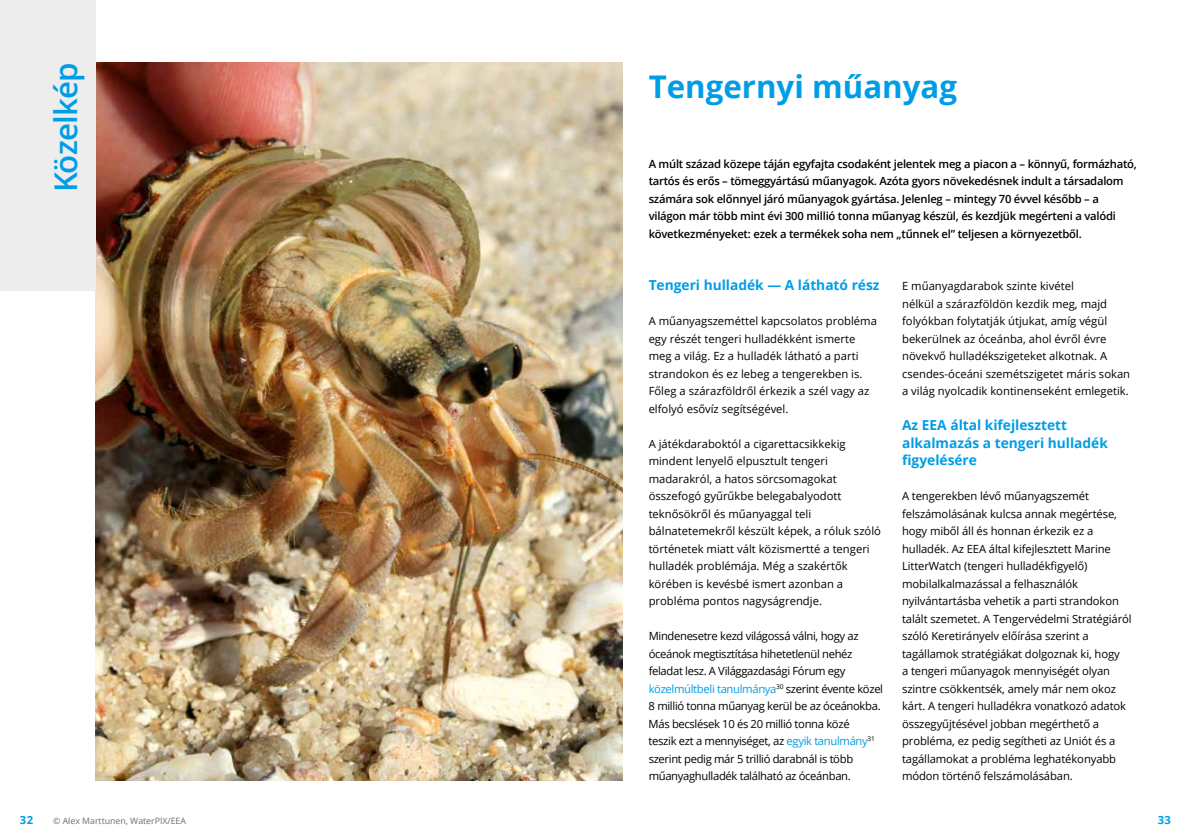
<style>
.page{position:relative;width:1191px;height:840px;background:#fff}
.page>*{position:absolute;margin:0;border:0;box-sizing:border-box;transform-origin:0 0}
.t1{font:700 31.25px "Open Sans";color:#009de7}
.t2{font:600 31.25px "Open Sans";letter-spacing:-.03em;color:#009de7}
.t3{font:700 13.75px/17.5px "Open Sans";color:#009de7}
.t4{font:11.25px/17.5px "Open Sans";letter-spacing:-.01em;color:#000}
.t5{font:600 11.25px/17.5px "Open Sans";letter-spacing:-.02em;color:#000}
.t6{font:11.25px/17.5px "Open Sans";letter-spacing:-.03em;color:#000}
.t7{font:700 11.25px "Open Sans";color:#009de7}
.t8{font:8.75px "Open Sans";color:#706f6f}
.s1{color:#009de7}
</style>
<div class="page">
<img style="left:96px;top:62px;width:526px;height:718px">
<div style="left:0;top:0;width:96px;height:290px;background:#ededed"></div>
<h1 class="t2" style="left:44px;top:192px;width:132px;rotate:-90deg">Közelkép</h1>
<h1 class="t1" style="left:648px;top:64px;width:310px">Tengernyi műanyag</h1>
<p class="t5" style="left:648px;top:154px;width:490px">A múlt század közepe táján egyfajta csodaként jelentek meg a piacon a – könnyű, formázható, tartós és erős – tömeggyártású műanyagok. Azóta gyors növekedésnek indult a társadalom számára sok előnnyel járó műanyagok gyártása. Jelenleg – mintegy 70 évvel később – a világon már több mint évi 300 millió tonna műanyag készül, és kezdjük megérteni a valódi következményeket: ezek a termékek soha nem „tűnnek el” teljesen a környezetből.</p>
<p class="t3" style="left:648px;top:276px;width:232px">Tengeri hulladék — A látható rész</p>
<p class="t4" style="left:648px;top:312px;width:230px">A műanyagszeméttel kapcsolatos probléma egy részét tengeri hulladékként ismerte meg a világ. Ez a hulladék látható a parti strandokon és ez lebeg a tengerekben is.<br>Főleg a szárazföldről érkezik a szél vagy az elfolyó esővíz segítségével.</p>
<p class="t4" style="left:648px;top:434px;width:234px">A játékdaraboktól a cigarettacsikkekig mindent lenyelő elpusztult tengeri madarakról, a hatos sörcsomagokat összefogó gyűrűkbe belegabalyodott teknősökről és műanyaggal teli bálnatetemekről készült képek, a róluk szóló történetek miatt vált közismertté a tengeri hulladék problémája. Még a szakértők körében is kevésbé ismert azonban a probléma pontos nagyságrendje.</p>
<p class="t6" style="left:648px;top:627px;width:236px">Mindenesetre kezd világossá válni, hogy az óceánok megtisztítása hihetetlenül nehéz feladat lesz. A Világgazdasági Fórum egy <span class="s1">közelmúltbeli tanulmánya</span><sup>30</sup> szerint évente közel 8 millió tonna műanyag kerül be az óceánokba.<br>Más becslések 10 és 20 millió tonna közé<br>teszik ezt a mennyiséget, az <span class="s1">egyik tanulmány</span><sup>31 </sup>szerint pedig már 5 trillió darabnál is több műanyaghulladék található az óceánban.</p>
<p class="t4" style="left:902px;top:277px;width:230px">E műanyagdarabok szinte kivétel<br>nélkül a szárazföldön kezdik meg, majd folyókban folytatják útjukat, amíg végül bekerülnek az óceánba, ahol évről évre növekvő hulladékszigeteket alkotnak. A csendes‑óceáni szemétszigetet máris sokan a világ nyolcadik kontinenseként emlegetik.</p>
<p class="t3" style="left:902px;top:416px;width:207px">Az EEA által kifejlesztett alkalmazás a tengeri hulladék figyelésére</p>
<p class="t4" style="left:902px;top:487px;width:231px">A tengerekben lévő műanyagszemét felszámolásának kulcsa annak megértése, hogy miből áll és honnan érkezik ez a hulladék. Az EEA által kifejlesztett Marine LitterWatch (tengeri hulladékfigyelő) mobilalkalmazással a felhasználók nyilvántartásba vehetik a parti strandokon talált szemetet. A Tengervédelmi Stratégiáról szóló Keretirányelv előírása szerint a tagállamok stratégiákat dolgoznak ki, hogy<br>a tengeri műanyagok mennyiségét olyan szintre csökkentsék, amely már nem okoz kárt. A tengeri hulladékra vonatkozó adatok összegyűjtésével jobban megérthető a probléma, ez pedig segítheti az Uniót és a tagállamokat a probléma leghatékonyabb módon történő felszámolásában.</p>
<p class="t7" style="left:20px;top:812px;width:15px">32</p>
<p class="t7" style="left:1157px;top:812px;width:15px">33</p>
<p class="t8" style="left:53px;top:815px;width:134px">© Alex Marttunen, WaterPIX/EEA</p>
</div>
